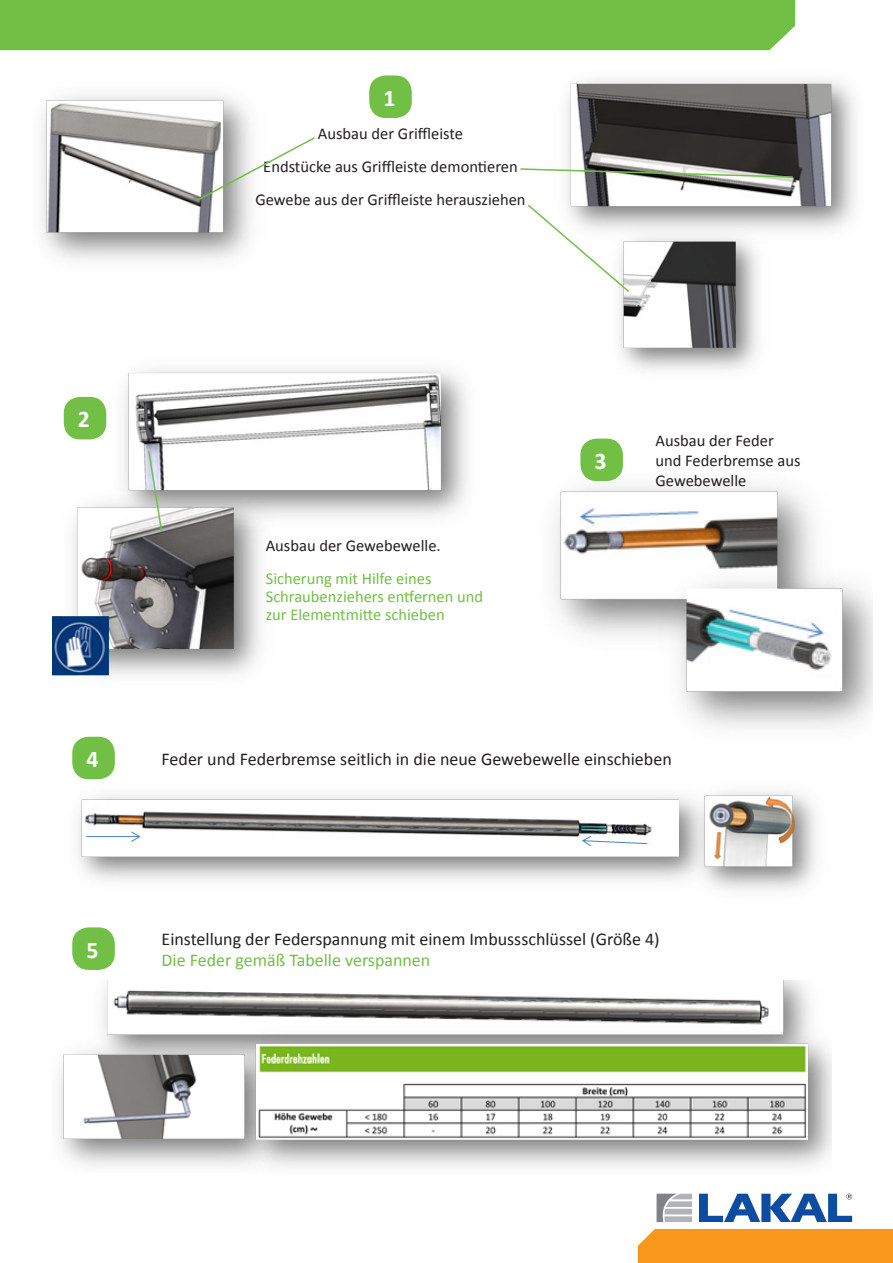
<style>
.page{position:relative;width:893px;height:1263px;background:#fff}
.page>*{position:absolute;margin:0;border:0;box-sizing:border-box;transform-origin:0 0}
.t1{font:700 24px "Calibri";color:#fff}
.t2{font:18px "Calibri";color:#231f20}
.t3{font:18px "Calibri";color:#71bf44}
.t4{font:16.5px/19.8px "Calibri";color:#231f20}
.t5{font:16.5px/18.1px "Calibri";color:#71bf44}
</style>
<div class="page">
<div style="left:638px;top:1229px;width:255px;height:34px;background:#f7981d"></div>
<div style="left:0;top:0;width:795px;height:50px;background:#71bf44"></div>
<svg style="left:657px;top:1194px;width:35px;height:28px"></svg>
<svg style="left:699px;top:1194px;width:153px;height:28px"></svg>
<img style="left:41px;top:95px;width:211px;height:165px">
<img style="left:566px;top:80px;width:290px;height:151px">
<img style="left:619px;top:223px;width:154px;height:147px">
<svg style="left:195px;top:136px;width:120px;height:66px"></svg>
<svg style="left:520px;top:167px;width:274px;height:12px"></svg>
<svg style="left:528px;top:203px;width:103px;height:91px"></svg>
<div style="left:369px;top:75px;width:43px;height:43px;background:#71bf44;border-radius:16px"></div>
<img style="left:52px;top:368px;width:416px;height:308px">
<svg style="left:147px;top:449px;width:16px;height:84px"></svg>
<div style="left:64px;top:397px;width:42px;height:42px;background:#71bf44;border-radius:16px"></div>
<img style="left:554px;top:469px;width:318px;height:260px">
<div style="left:580px;top:439px;width:43px;height:42px;background:#71bf44;border-radius:16px"></div>
<img style="left:77px;top:775px;width:739px;height:116px">
<div style="left:72px;top:737px;width:43px;height:42px;background:#71bf44;border-radius:16px"></div>
<div style="left:72px;top:927px;width:43px;height:43px;background:#71bf44;border-radius:16px"></div>
<img style="left:58px;top:980px;width:773px;height:188px">
<p class="t1" style="left:383px;top:82px;width:14px">1</p>
<p class="t1" style="left:78px;top:404px;width:14px">2</p>
<p class="t4" style="left:318px;top:124px;width:147px">Ausbau der Griffleiste</p>
<p class="t4" style="left:263px;top:157px;width:256px">Endstücke aus Griffleiste demontieren</p>
<p class="t4" style="left:255px;top:190px;width:272px">Gewebe aus der Griffleiste herausziehen</p>
<p class="t4" style="left:266px;top:536px;width:176px">Ausbau der Gewebewelle.</p>
<p class="t5" style="left:266px;top:570px;width:219px">Sicherung mit Hilfe eines<br>Schraubenziehers entfernen und zur Elementmitte schieben</p>
<p class="t1" style="left:595px;top:445px;width:14px">3</p>
<p class="t4" style="left:656px;top:431px;width:120px">Ausbau der Feder</p>
<p class="t4" style="left:656px;top:451px;width:146px">und Federbremse aus<br>Gewebewelle</p>
<p class="t1" style="left:86px;top:744px;width:14px">4</p>
<p class="t2" style="left:162px;top:747px;width:512px">Feder und Federbremse seitlich in die neue Gewebewelle einschieben</p>
<p class="t1" style="left:86px;top:934px;width:14px">5</p>
<p class="t2" style="left:162px;top:927px;width:500px">Einstellung der Federspannung mit einem Imbussschlüssel (Größe 4)</p>
<p class="t3" style="left:162px;top:949px;width:270px">Die Feder gemäß Tabelle verspannen</p>
</div>
